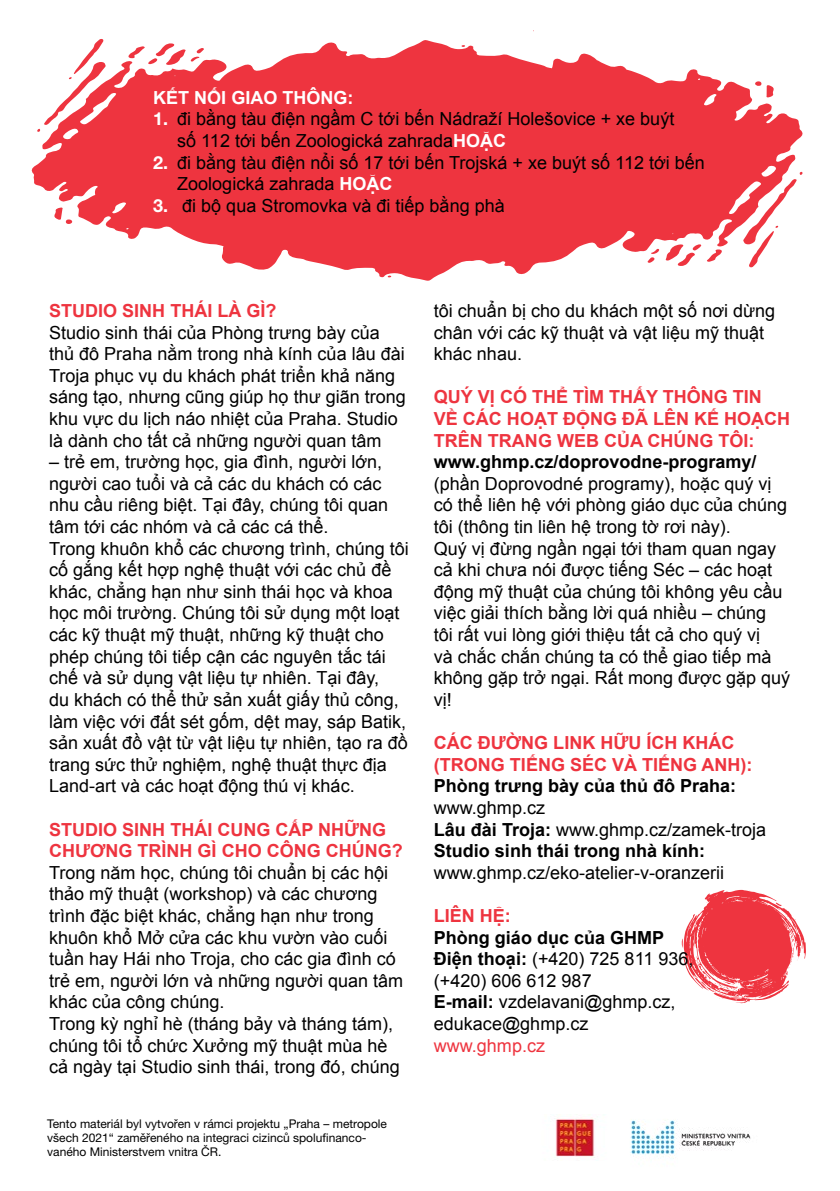
<style>
.page{position:relative;width:840px;height:1191px;background:#fff}
.page>*{position:absolute;margin:0;border:0;box-sizing:border-box;transform-origin:0 0}
.t1{font:18px/21.6px "Arial";color:#000}
.t2{font:700 18px "Arial";color:#fff}
.t3{font:12px/14.4px "Helvetica Neue LT Pro";color:#000}
.s1{font-family:"Helvetica Neue LT Pro";font-weight:700;color:#fff}
.s2{font-weight:700;color:#fff}
.s3{font-weight:700;color:#ee343f}
.s4{font-weight:700}
.s5{color:#ee343f}
</style>
<div class="page">
<svg style="left:681px;top:890px;width:124px;height:113px"></svg>
<svg style="left:31px;top:40px;width:772px;height:241px;fill:#ee343f"></svg>
<svg style="left:665px;top:244px;width:56px;height:22px"></svg>
<svg style="left:754px;top:81px;width:19px;height:17px"></svg>
<svg style="left:647px;top:249px;width:12px;height:14px"></svg>
<svg style="left:742px;top:172px;width:60px;height:95px"></svg>
<svg style="left:54px;top:207px;width:18px;height:17px"></svg>
<svg style="left:128px;top:43px;width:76px;height:22px"></svg>
<svg style="left:37px;top:39px;width:69px;height:93px"></svg>
<img style="left:555px;top:1114px;width:40px;height:44px">
<img style="left:630px;top:1120px;width:121px;height:39px">
<p class="t2" style="left:153px;top:85px;width:202px">KẾT NỐI GIAO THÔNG:</p>
<p class="t1" style="left:177px;top:108px;width:498px;text-indent:-24px"><span class="s1">1.</span> đi bằng tàu điện ngầm C tới bến Nádraží Holešovice + xe buýt số 112 tới bến Zoologická zahrada<span class="s2">HOẶC</span></p>
<p class="t1" style="left:177px;top:152px;width:529px;text-indent:-24px"><span class="s1">2.</span> đi bằng tàu điện nổi số 17 tới bến Trojská + xe buýt số 112 tới bến<br>Zoologická zahrada <span class="s2">HOẶC</span></p>
<p class="t1" style="left:153px;top:195px;width:353px"><span class="s1">3.</span> đi bộ qua Stromovka và đi tiếp bằng phà</p>
<p class="t1" style="left:49px;top:300px;width:358px"><span class="s3">STUDIO SINH THÁI LÀ GÌ?<br></span>Studio sinh thái của Phòng trưng bày của thủ đô Praha nằm trong nhà kính của lâu đài Troja phục vụ du khách phát triển khả năng sáng tạo, nhưng cũng giúp họ thư giãn trong khu vực du lịch náo nhiệt của Praha. Studio là dành cho tất cả những người quan tâm</p>
<p class="t1" style="left:49px;top:451px;width:361px">– trẻ em, trường học, gia đình, người lớn, người cao tuổi và cả các du khách có các nhu cầu riêng biệt. Tại đây, chúng tôi quan tâm tới các nhóm và cả các cá thể.<br>Trong khuôn khổ các chương trình, chúng tôi cố gắng kết hợp nghệ thuật với các chủ đề khác, chẳng hạn như sinh thái học và khoa học môi trường. Chúng tôi sử dụng một loạt các kỹ thuật mỹ thuật, những kỹ thuật cho phép chúng tôi tiếp cận các nguyên tắc tái chế và sử dụng vật liệu tự nhiên. Tại đây,<br>du khách có thể thử sản xuất giấy thủ công, làm việc với đất sét gốm, dệt may, sáp Batik, sản xuất đồ vật từ vật liệu tự nhiên, tạo ra đồ trang sức thử nghiệm, nghệ thuật thực địa Land-art và các hoạt động thú vị khác.</p>
<p class="t1" style="left:49px;top:818px;width:355px"><span class="s3">STUDIO SINH THÁI CUNG CẤP NHỮNG CHƯƠNG TRÌNH GÌ CHO CÔNG CHÚNG?<br></span>Trong năm học, chúng tôi chuẩn bị các hội thảo mỹ thuật (workshop) và các chương trình đặc biệt khác, chẳng hạn như trong khuôn khổ Mở cửa các khu vườn vào cuối tuần hay Hái nho Troja, cho các gia đình có trẻ em, người lớn và những người quan tâm khác của công chúng.<br>Trong kỳ nghỉ hè (tháng bảy và tháng tám), chúng tôi tổ chức Xưởng mỹ thuật mùa hè cả ngày tại Studio sinh thái, trong đó, chúng</p>
<p class="t3" style="left:47px;top:1115px;width:341px">Tento materiál byl vytvořen v rámci projektu „Praha – metropole všech 2021“ zaměřeného na integraci cizinců spolufinanco&shy;vaného Ministerstvem vnitra ČR.</p>
<p class="t1" style="left:433px;top:300px;width:343px">tôi chuẩn bị cho du khách một số nơi dừng chân với các kỹ thuật và vật liệu mỹ thuật khác nhau.</p>
<p class="t1" style="left:433px;top:386px;width:358px"><span class="s3">QUÝ VỊ CÓ THỂ TÌM THẤY THÔNG TIN VỀ CÁC HOẠT ĐỘNG ĐÃ LÊN KẾ HOẠCH TRÊN TRANG WEB CỦA CHÚNG TÔI: </span><span class="s4">www.ghmp.cz/doprovodne-programy/ </span>(phần Doprovodné programy), hoặc quý vị có thể liên hệ với phòng giáo dục của chúng tôi (thông tin liên hệ trong tờ rơi này).<br>Quý vị đừng ngần ngại tới tham quan ngay cả khi chưa nói được tiếng Séc – các hoạt động mỹ thuật của chúng tôi không yêu cầu việc giải thích bằng lời quá nhiều – chúng<br>tôi rất vui lòng giới thiệu tất cả cho quý vị<br>và chắc chắn chúng ta có thể giao tiếp mà không gặp trở ngại. Rất mong được gặp quý vị!</p>
<p class="t1" style="left:433px;top:732px;width:334px"><span class="s3">CÁC ĐƯỜNG LINK HỮU ÍCH KHÁC (TRONG TIẾNG SÉC VÀ TIẾNG ANH):<br></span><span class="s4">Phòng trưng bày của thủ đô Praha: </span>www.ghmp.cz<br><span class="s4">Lâu đài Troja:</span> www.ghmp.cz/zamek-troja<br><span class="s4">Studio sinh thái trong nhà kính: </span>www.ghmp.cz/eko-atelier-v-oranzerii</p>
<p class="t1" style="left:433px;top:905px;width:261px"><span class="s3">LIÊN HỆ:<br></span><span class="s4">Phòng giáo dục của GHMP<br>Điện thoại:</span> (+420) 725 811 936, (+420) 606 612 987<br><span class="s4">E-mail:</span> vzdelavani@ghmp.cz, edukace@ghmp.cz <span class="s5">www.ghmp.cz</span></p>
</div>
